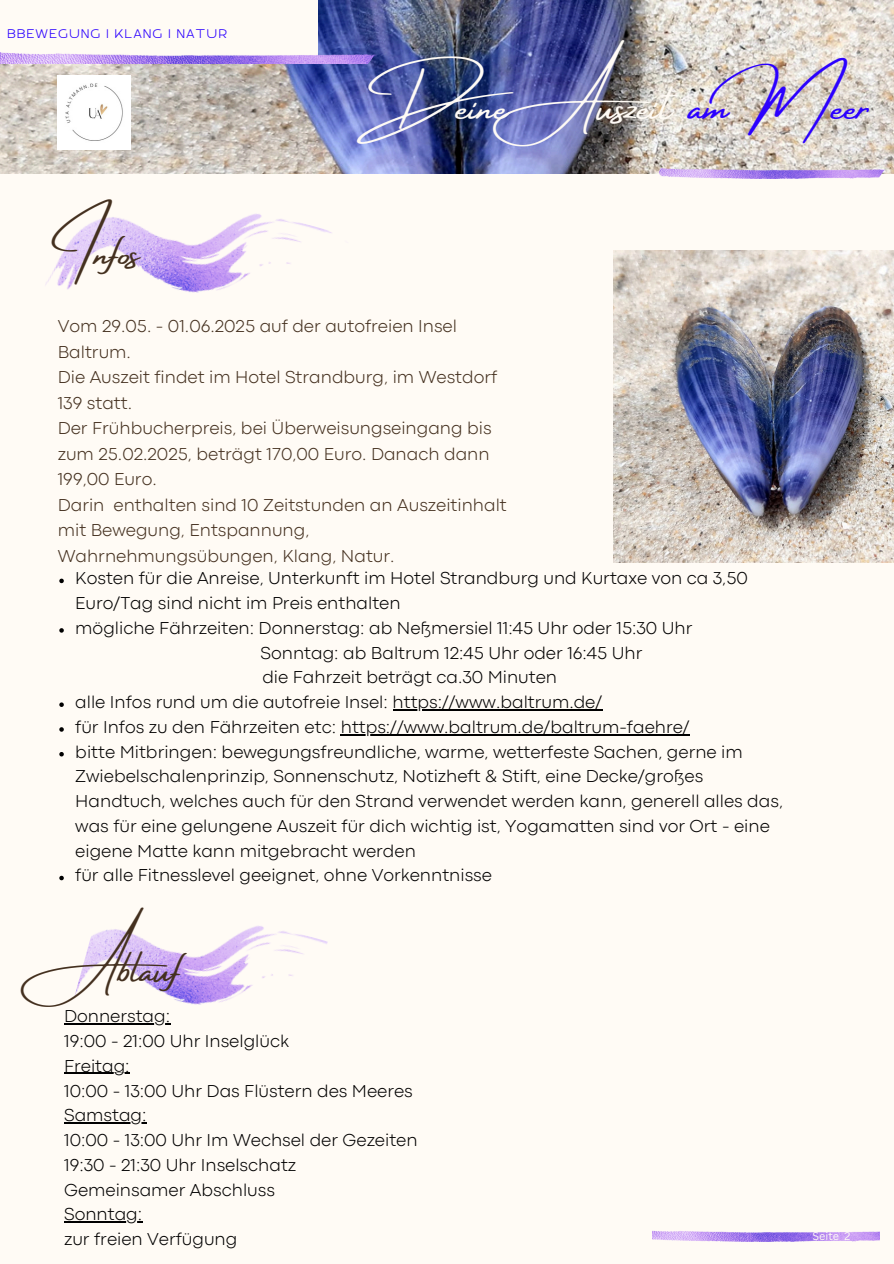
<style>
.page{position:relative;width:894px;height:1264px;background:#fff}
.page>*{position:absolute;margin:0;border:0;box-sizing:border-box;transform-origin:0 0}
.t1{font:46.5px "Amsterdam Four";color:#fffbf5}
.t2{font:43.5px "Amsterdam Four";color:#44301f}
.t3{font:300 18px/24.8px "Codec Pro";color:#000}
.t4{font:300 18px/25.5px "Codec Pro";color:#44301f}
.t5{font:16.5px "RTL Banana Light";letter-spacing:.095em;color:#2b00ff}
.t6{font:10.8px "Canva Sans";color:#fffbf5}
.s1{color:#2b00ff}
</style>
<div class="page">
<div style="left:0;top:0;width:893px;height:1263px;background:#fffbf5"></div>
<img style="left:45px;top:173px;width:305px;height:120px">
<img style="left:0;top:0;width:893px;height:173px">
<img style="left:659px;top:168px;width:226px;height:10px">
<img style="left:652px;top:1230px;width:226px;height:11px">
<img style="left:613px;top:251px;width:280px;height:311px">
<div style="left:0;top:0;width:317px;height:57px;background:#fffbf5"></div>
<img style="left:0;top:52px;width:376px;height:11px">
<img style="left:58px;top:76px;width:73px;height:73px">
<svg style="left:59px;top:578px;width:5px;height:5px"></svg>
<svg style="left:59px;top:628px;width:5px;height:4px"></svg>
<svg style="left:59px;top:702px;width:5px;height:5px"></svg>
<hr style="left:392px;top:709px;width:210px;height:1px;background:#000">
<svg style="left:59px;top:727px;width:5px;height:4px"></svg>
<hr style="left:341px;top:734px;width:348px;height:1px;background:#000">
<svg style="left:59px;top:752px;width:5px;height:4px"></svg>
<svg style="left:59px;top:875px;width:5px;height:5px"></svg>
<img style="left:72px;top:926px;width:256px;height:99px">
<hr style="left:64px;top:1023px;width:106px;height:1px;background:#000">
<hr style="left:64px;top:1072px;width:66px;height:1px;background:#000">
<hr style="left:64px;top:1122px;width:82px;height:1px;background:#000">
<hr style="left:64px;top:1221px;width:78px;height:1px;background:#000">
<p class="t5" style="left:7px;top:26px;width:221px">BBEWEGUNG I KLANG I NATUR</p>
<h2 class="t2" style="left:51px;top:228px;width:90px">Infos</h2>
<p class="t1" style="left:356px;top:81px;width:529px">Deine Auszeit <span class="s1">am Meer</span></p>
<h1 class="t4" style="left:58px;top:315px;width:450px">Vom 29.05. - 01.06.2025 auf der autofreien Insel Baltrum.<br>Die Auszeit findet im Hotel Strandburg, im Westdorf 139 statt.<br>Der Frühbucherpreis, bei Überweisungseingang bis zum 25.02.2025, beträgt 170,00 Euro. Danach dann 199,00 Euro.<br>Darin enthalten sind 10 Zeitstunden an Auszeitinhalt mit Bewegung, Entspannung, Wahrnehmungsübungen, Klang, Natur.</h1>
<p class="t3" style="left:75px;top:567px;width:674px">Kosten für die Anreise, Unterkunft im Hotel Strandburg und Kurtaxe von ca 3,50<br>Euro/Tag sind nicht im Preis enthalten</p>
<p class="t3" style="left:75px;top:616px;width:618px">mögliche Fährzeiten: Donnerstag: ab Neßmersiel 11:45 Uhr oder 15:30 Uhr</p>
<h1 class="t3" style="left:260px;top:641px;width:383px">Sonntag: ab Baltrum 12:45 Uhr oder 16:45 Uhr</h1>
<p class="t3" style="left:262px;top:666px;width:296px">die Fahrzeit beträgt ca.30 Minuten</p>
<h3 class="t3" style="left:75px;top:691px;width:528px">alle Infos rund um die autofreie Insel: https://www.baltrum.de/</h3>
<p class="t3" style="left:75px;top:715px;width:615px">für Infos zu den Fährzeiten etc: https://www.baltrum.de/baltrum-faehre/</p>
<p class="t3" style="left:75px;top:740px;width:669px">bitte Mitbringen: bewegungsfreundliche, warme, wetterfeste Sachen, gerne im</p>
<h3 class="t3" style="left:75px;top:765px;width:709px">Zwiebelschalenprinzip, Sonnenschutz, Notizheft &amp; Stift, eine Decke/großes Handtuch, welches auch für den Strand verwendet werden kann, generell alles das, was für eine gelungene Auszeit für dich wichtig ist, Yogamatten sind vor Ort - eine eigene Matte kann mitgebracht werden<br>für alle Fitnesslevel geeignet, ohne Vorkenntnisse</h3>
<p class="t2" style="left:51px;top:945px;width:148px">Ablauf</p>
<p class="t3" style="left:64px;top:1005px;width:226px">Donnerstag:<br>19:00 - 21:00 Uhr Inselglück</p>
<p class="t3" style="left:64px;top:1054px;width:350px">Freitag:<br>10:00 - 13:00 Uhr Das Flüstern des Meeres</p>
<p class="t3" style="left:64px;top:1104px;width:355px">Samstag:<br>10:00 - 13:00 Uhr Im Wechsel der Gezeiten<br>19:30 - 21:30 Uhr Inselschatz<br>Gemeinsamer Abschluss</p>
<p class="t3" style="left:64px;top:1203px;width:175px">Sonntag:<br>zur freien Verfügung</p>
<p class="t6" style="left:812px;top:1228px;width:39px">Seite 2</p>
</div>
